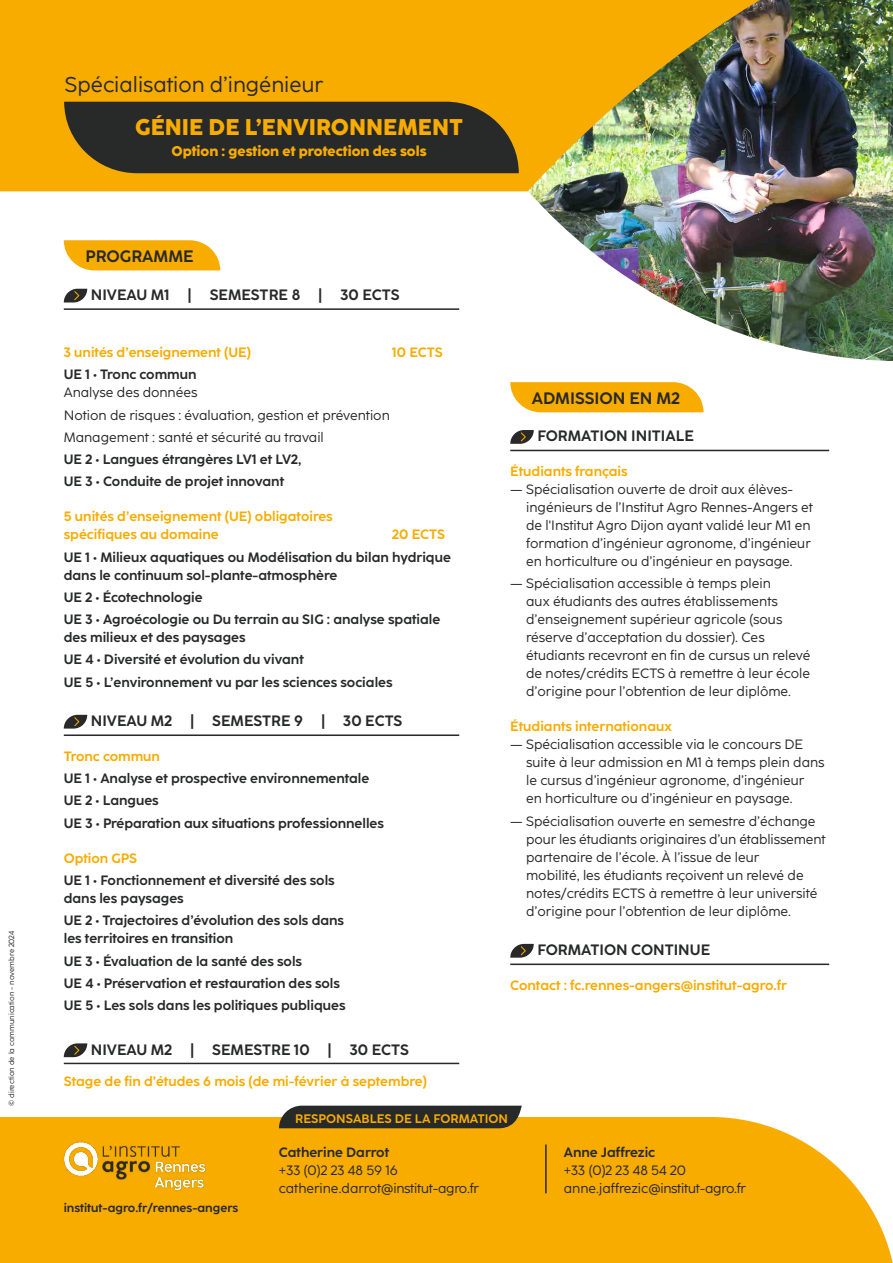
<style>
.page{position:relative;width:893px;height:1263px;background:#fff}
.page>*{position:absolute;margin:0;border:0;box-sizing:border-box;transform-origin:0 0}
.t1{font:800 22.65px "Coco Sharp";color:#f8ac00}
.t2{font:21.45px "Coco Sharp";color:#282929}
.t3{font:700 16.5px "Coco Sharp";color:#282929}
.t4{font:700 15px "Coco Sharp";color:#282929}
.t5{font:800 14.1px "Coco Sharp";color:#f8ac00}
.t6{font:13.5px/18px "Coco Sharp";color:#282929}
.t7{font:700 13.5px/22.2px "Coco Sharp";color:#282929}
.t8{font:700 13.5px/18px "Coco Sharp";color:#f8ac00}
.t9{font:700 12.3px "Coco Sharp";color:#f8ac00}
.t10{font:700 12px "Coco Sharp";color:#282929}
.t11{font:7.5px "Coco Sharp";color:#282929}
</style>
<div class="page">
<hr style="left:64px;top:308px;width:395px;height:2px;background:#282929">
<hr style="left:64px;top:734px;width:395px;height:2px;background:#282929">
<svg style="left:64px;top:289px;width:23px;height:13px"></svg>
<svg style="left:64px;top:715px;width:23px;height:14px"></svg>
<svg style="left:64px;top:1043px;width:23px;height:14px"></svg>
<svg style="left:64px;top:240px;width:156px;height:30px;background:#f8b316"></svg>
<hr style="left:510px;top:450px;width:319px;height:1px;background:#282929">
<hr style="left:510px;top:963px;width:319px;height:2px;background:#282929">
<svg style="left:510px;top:430px;width:24px;height:14px"></svg>
<svg style="left:510px;top:944px;width:24px;height:14px"></svg>
<svg style="left:510px;top:382px;width:194px;height:30px;background:#f8b213"></svg>
<div style="left:0;top:0;width:528px;height:191px;background:#f8ac00"></div>
<img style="left:528px;top:0;width:365px;height:361px">
<svg style="left:64px;top:102px;width:455px;height:71px;background:#363126"></svg>
<div style="left:0;top:1117px;width:893px;height:146px;background:#f8ac00"></div>
<img style="left:53px;top:1131px;width:162px;height:67px">
<hr style="left:545px;top:1144px;width:2px;height:49px;background:#282929">
<div style="left:279px;top:1106px;width:243px;height:22px;background:#282929"></div>
<hr style="left:64px;top:1063px;width:395px;height:1px;background:#282929">
<p class="t11" style="left:7px;top:1106px;width:177px;rotate:-90deg">© direction de la communication - novembre 2024</p>
<h2 class="t2" style="left:65px;top:72px;width:260px">Spécialisation d’ingénieur</h2>
<h1 class="t1" style="left:135px;top:114px;width:329px">GÉNIE DE L’ENVIRONNEMENT</h1>
<p class="t5" style="left:171px;top:143px;width:257px">Option : gestion et protection des sols</p>
<p class="t3" style="left:85px;top:246px;width:110px">PROGRAMME</p>
<p class="t4" style="left:91px;top:286px;width:310px">NIVEAU M1 | SEMESTRE 8 | 30 ECTS</p>
<p class="t8" style="left:64px;top:343px;width:189px">3 unités d’enseignement (UE)</p>
<p class="t8" style="left:392px;top:343px;width:52px">10 ECTS</p>
<p class="t7" style="left:64px;top:364px;width:134px">UE 1 • Tronc commun</p>
<p class="t6" style="left:64px;top:382px;width:327px;line-height:22.2px">Analyse des données<br>Notion de risques : évaluation, gestion et prévention<br>Management : santé et sécurité au travail</p>
<p class="t7" style="left:64px;top:448px;width:239px">UE 2 • Langues étrangères LV1 et LV2,<br>UE 3 • Conduite de projet innovant</p>
<p class="t8" style="left:64px;top:508px;width:270px">5 unités d’enseignement (UE) obligatoires spécifiques au domaine</p>
<p class="t8" style="left:392px;top:526px;width:54px">20 ECTS</p>
<p class="t7" style="left:64px;top:548px;width:389px;line-height:18px">UE 1 • Milieux aquatiques ou Modélisation du bilan hydrique dans le continuum sol-plante-atmosphère</p>
<p class="t7" style="left:64px;top:586px;width:378px">UE 2 • Écotechnologie<br>UE 3 • Agroécologie ou Du terrain au SIG : analyse spatiale</p>
<p class="t7" style="left:64px;top:626px;width:330px">des milieux et des paysages<br>UE 4 • Diversité et évolution du vivant<br>UE 5 • L’environnement vu par les sciences sociales</p>
<p class="t4" style="left:91px;top:712px;width:313px">NIVEAU M2 | SEMESTRE 9 | 30 ECTS</p>
<p class="t8" style="left:64px;top:747px;width:98px">Tronc commun</p>
<p class="t7" style="left:64px;top:767px;width:322px">UE 1 • Analyse et prospective environnementale<br>UE 2 • Langues<br>UE 3 • Préparation aux situations professionnelles</p>
<p class="t8" style="left:64px;top:849px;width:75px">Option GPS</p>
<p class="t7" style="left:64px;top:871px;width:272px;line-height:18px">UE 1 • Fonctionnement et diversité des sols dans les paysages</p>
<p class="t7" style="left:64px;top:911px;width:282px;line-height:18px">UE 2 • Trajectoires d’évolution des sols dans les territoires en transition</p>
<p class="t7" style="left:64px;top:950px;width:283px">UE 3 • Évaluation de la santé des sols<br>UE 4 • Préservation et restauration des sols<br>UE 5 • Les sols dans les politiques publiques</p>
<p class="t4" style="left:91px;top:1040px;width:320px">NIVEAU M2 | SEMESTRE 10 | 30 ECTS</p>
<p class="t8" style="left:64px;top:1072px;width:365px">Stage de fin d’études 6 mois (de mi-février à septembre)</p>
<p class="t3" style="left:532px;top:388px;width:149px">ADMISSION EN M2</p>
<p class="t4" style="left:537px;top:427px;width:158px">FORMATION INITIALE</p>
<p class="t8" style="left:510px;top:462px;width:119px">Étudiants français</p>
<p class="t6" style="left:526px;top:480px;width:288px;text-indent:-16px">— Spécialisation ouverte de droit aux élèves&shy;ingénieurs de l’Institut Agro Rennes-Angers et de l'Institut Agro Dijon ayant validé leur M1 en formation d’ingénieur agronome, d’ingénieur en horticulture ou d’ingénieur en paysage.</p>
<p class="t6" style="left:526px;top:575px;width:286px;text-indent:-16px">— Spécialisation accessible à temps plein<br>aux étudiants des autres établissements d’enseignement supérieur agricole (sous réserve d’acceptation du dossier). Ces étudiants recevront en fin de cursus un relevé de notes/crédits ECTS à remettre à leur école d’origine pour l’obtention de leur diplôme.</p>
<p class="t8" style="left:510px;top:718px;width:163px">Étudiants internationaux</p>
<p class="t6" style="left:526px;top:736px;width:300px;text-indent:-16px">— Spécialisation accessible via le concours DE suite à leur admission en M1 à temps plein dans le cursus d’ingénieur agronome, d’ingénieur<br>en horticulture ou d’ingénieur en paysage.</p>
<p class="t6" style="left:526px;top:812px;width:301px;text-indent:-16px">— Spécialisation ouverte en semestre d’échange pour les étudiants originaires d’un établissement partenaire de l’école. À l’issue de leur<br>mobilité, les étudiants reçoivent un relevé de notes/crédits ECTS à remettre à leur université d’origine pour l’obtention de leur diplôme.</p>
<p class="t4" style="left:537px;top:941px;width:174px">FORMATION CONTINUE</p>
<p class="t8" style="left:510px;top:976px;width:278px">Contact : fc.rennes-angers@institut-agro.fr</p>
<p class="t10" style="left:64px;top:1200px;width:176px">institut-agro.fr/rennes-angers</p>
<p class="t9" style="left:295px;top:1111px;width:214px">RESPONSABLES DE LA FORMATION</p>
<p class="t7" style="left:279px;top:1141px;width:112px">Catherine Darrot</p>
<p class="t6" style="left:279px;top:1162px;width:201px">+33 (0)2 23 48 59 16 catherine.darrot@institut-agro.fr</p>
<p class="t7" style="left:564px;top:1141px;width:93px">Anne Jaffrezic</p>
<p class="t6" style="left:564px;top:1162px;width:184px">+33 (0)2 23 48 54 20 anne.jaffrezic@institut-agro.fr</p>
</div>
